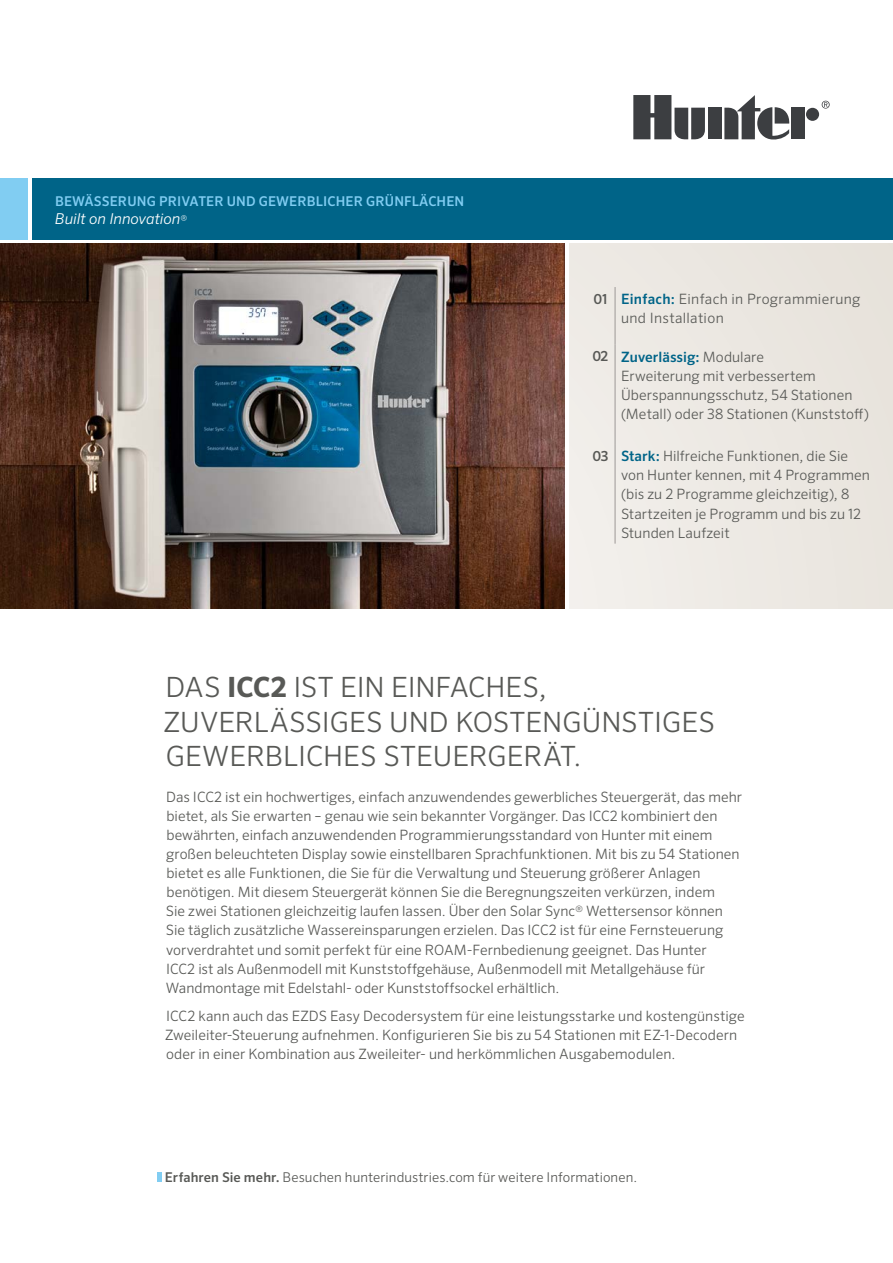
<style>
.page{position:relative;width:893px;height:1263px;background:#fff}
.page>*{position:absolute;margin:0;border:0;box-sizing:border-box;transform-origin:0 0}
.t1{font:300 27.9px/34.5px "Sero Pro";color:#585956}
.t2{font:italic 300 15px "Sero Pro";color:#fff}
.t3{font:300 14.25px/19px "Sero Pro";color:#585956}
.t4{font:300 14.25px/19px "Sero Pro";letter-spacing:.025em;color:#585956}
.t5{font:300 13.5px "Sero Pro";letter-spacing:.005em;color:#585956}
.t6{font:500 13.5px "Sero Pro";letter-spacing:.01em;color:#81cdf2}
.s1{font-style:normal;font-size:12px}
.s2{font-weight:500;font-size:13.8px}
.s3{font-weight:500;color:#006488}
.s4{font-weight:700}
.s5{font-weight:500}
</style>
<div class="page">
<div style="left:569px;top:244px;width:324px;height:364px;background:#ece8e3"></div>
<svg style="left:822px;top:101px;width:8px;height:8px"></svg>
<div style="left:708px;top:108px;width:13px;height:31px;background:#3c3e41"></div>
<div style="left:806px;top:108px;width:13px;height:13px;background:#3c3e41;border-radius:50%"></div>
<div style="left:791px;top:108px;width:14px;height:31px;background:#3c3e41"></div>
<svg style="left:724px;top:95px;width:66px;height:45px"></svg>
<svg style="left:633px;top:95px;width:72px;height:45px"></svg>
<div style="left:32px;top:178px;width:861px;height:61px;background:#006488"></div>
<div style="left:0;top:178px;width:28px;height:61px;background:#81cdf2"></div>
<hr style="left:158px;top:1172px;width:4px;height:10px;background:#81cdf2">
<img style="left:0;top:244px;width:565px;height:364px">
<hr style="left:615px;top:287px;width:1px;height:57px;background:#9c9896">
<hr style="left:615px;top:344px;width:1px;height:100px;background:#9c9896">
<hr style="left:615px;top:444px;width:1px;height:100px;background:#9c9896">
<p class="t6" style="left:55px;top:193px;width:411px">BEWÄSSERUNG PRIVATER UND GEWERBLICHER GRÜNFLÄCHEN</p>
<p class="t2" style="left:55px;top:210px;width:134px">Built on Innovation<span class="s1">®</span></p>
<p class="t4" style="left:621px;top:289px;width:241px;text-indent:-27px"><span class="s2">01</span> <span class="s3">Einfach:</span> Einfach in Programmierung und Installation</p>
<p class="t3" style="left:621px;top:347px;width:249px;text-indent:-28px"><span class="s2">02</span> <span class="s3">Zuverlässig:</span> Modulare<br>Erweiterung mit verbessertem Überspannungsschutz, 54 Stationen (Metall) oder 38 Stationen (Kunststoff)</p>
<p class="t3" style="left:621px;top:446px;width:250px;text-indent:-29px"><span class="s2">03</span> <span class="s3">Stark:</span> Hilfreiche Funktionen, die Sie von Hunter kennen, mit 4 Programmen (bis zu 2 Programme gleichzeitig), 8<br>Startzeiten je Programm und bis zu 12<br>Stunden Laufzeit</p>
<h1 class="t1" style="left:163px;top:670px;width:553px">DAS <span class="s4">ICC2</span> IST EIN EINFACHES,<br>ZUVERLÄSSIGES UND KOSTENGÜNSTIGES<br>GEWERBLICHES STEUERGERÄT.</h1>
<p class="t3" style="left:166px;top:787px;width:578px">Das ICC2 ist ein hochwertiges, einfach anzuwendendes gewerbliches Steuergerät, das mehr bietet, als Sie erwarten – genau wie sein bekannter Vorgänger. Das ICC2 kombiniert den bewährten, einfach anzuwendenden Programmierungsstandard von Hunter mit einem großen beleuchteten Display sowie einstellbaren Sprachfunktionen. Mit bis zu 54 Stationen bietet es alle Funktionen, die Sie für die Verwaltung und Steuerung größerer Anlagen benötigen. Mit diesem Steuergerät können Sie die Beregnungszeiten verkürzen, indem<br>Sie zwei Stationen gleichzeitig laufen lassen. Über den Solar Sync® Wettersensor können Sie täglich zusätzliche Wassereinsparungen erzielen. Das ICC2 ist für eine Fernsteuerung vorverdrahtet und somit perfekt für eine ROAM-Fernbedienung geeignet. Das Hunter<br>ICC2 ist als Außenmodell mit Kunststoffgehäuse, Außenmodell mit Metallgehäuse für Wandmontage mit Edelstahl- oder Kunststoffsockel erhältlich.</p>
<p class="t3" style="left:165px;top:1006px;width:581px">ICC2 kann auch das EZDS Easy Decodersystem für eine leistungsstarke und kostengünstige<br>Zweileiter-Steuerung aufnehmen. Konfigurieren Sie bis zu 54 Stationen mit EZ-1-Decodern oder in einer Kombination aus Zweileiter- und herkömmlichen Ausgabemodulen.</p>
<p class="t5" style="left:165px;top:1169px;width:474px"><span class="s5">Erfahren Sie mehr.</span> Besuchen hunterindustries.com für weitere Informationen.</p>
</div>
